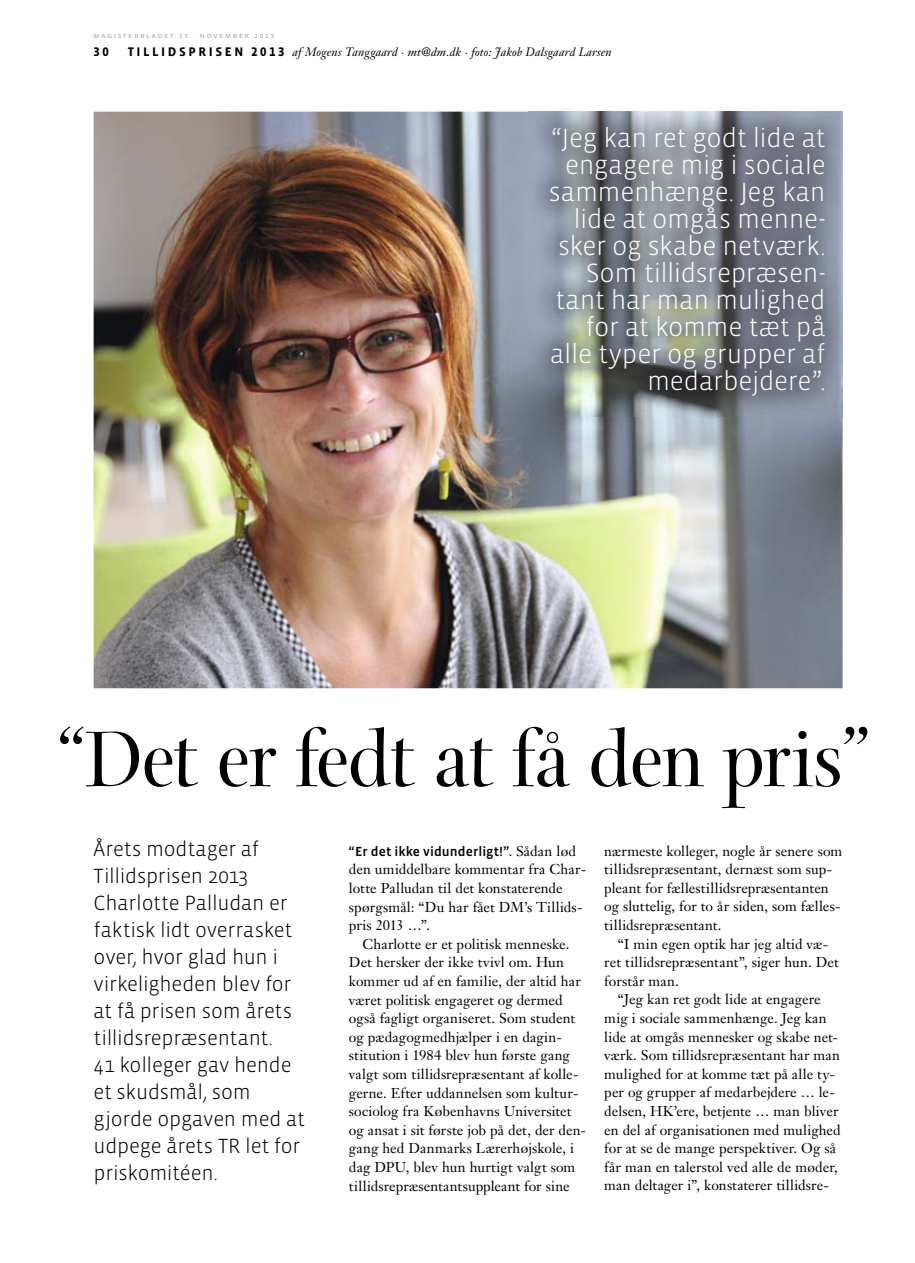
<style>
.page{position:relative;width:915px;height:1263px;background:#fff}
.page>*{position:absolute;margin:0;border:0;box-sizing:border-box;transform-origin:0 0}
.t1{font:85.05px "Arepo";letter-spacing:-.015em;color:#000}
.t2{font:300 27px/27px "Vista Sans OT";letter-spacing:-.01em;color:#fff;text-align:right}
.t3{font:300 21px/27px "Vista Sans OT";letter-spacing:-.01em;color:#000}
.t4{font:14.1px/18.6px "Janson Text";letter-spacing:.005em;color:#000}
.t5{font:500 13.5px "Vista Sans OT";letter-spacing:.005em;color:#000}
.t6{font:700 12.75px "Vista Sans OT";color:#000}
.t7{font:italic 12px "Janson Text";letter-spacing:.015em;color:#000}
.t8{font:6px "Vista Sans OT";letter-spacing:.25em;color:#979898;scale:1.2 1}
.s1{font-family:"Vista Sans OT";font-weight:700;font-style:normal;font-size:12.75px}
.s2{font-family:"Janson Text";font-weight:400;font-size:14.1px}
</style>
<div class="page">
<img style="left:94px;top:112px;width:748px;height:576px">
<img style="left:528px;top:112px;width:314px;height:305px">
<p class="t8" style="left:94px;top:33px;width:152px">MAGISTERBLADET 15 · NOVEMBER 2013</p>
<p class="t6" style="left:94px;top:45px;width:17px">30</p>
<p class="t7" style="left:128px;top:47px;width:485px"><span class="s1">T I L L I D S P R I S E N 2 0 1 3</span> af Mogens Tanggaard · mt@dm.dk · foto: Jakob Dalsgaard Larsen</p>
<h2 class="t2" style="left:548px;top:125px;width:278px">“Jeg kan ret godt lide at engagere mig i sociale sammenhænge. Jeg kan lide at omgås menne&shy;sker og skabe netværk.<br>Som tillidsrepræsen&shy;tant har man mulighed for at komme tæt på alle typer og grupper af medarbejdere”.</h2>
<h1 class="t1" style="left:56px;top:725px;width:816px">“Det er fedt at få den pris”</h1>
<p class="t3" style="left:94px;top:836px;width:213px">Årets modtager af<br>Tillidsprisen 2013<br>Charlotte Palludan er faktisk lidt overrasket over, hvor glad hun i virkeligheden blev for at få prisen som årets tillidsrepræsentant.<br>41 kolleger gav hende et skudsmål, som gjorde opgaven med at udpege årets TR let for priskomitéen.</p>
<p class="t4" style="left:604px;top:843px;width:239px">nærmeste kolleger, nogle år senere som tillidsrepræsentant, dernæst som sup&shy;pleant for fællestillidsrepræsentanten og sluttelig, for to år siden, som fælles&shy;tillidsrepræsentant.</p>
<p class="t4" style="left:604px;top:936px;width:236px;text-indent:13px">“I min egen optik har jeg altid væ&shy;ret tillidsrepræsentant”, siger hun. Det forstår man.</p>
<p class="t4" style="left:604px;top:992px;width:238px;text-indent:13px">“Jeg kan ret godt lide at engagere mig i sociale sammenhænge. Jeg kan lide at omgås mennesker og skabe net&shy;værk. Som tillidsrepræsentant har man mulighed for at komme tæt på alle ty&shy;per og grupper af medarbejdere … le&shy;delsen, HK’ere, betjente … man bliver en del af organisationen med mulighed for at se de mange perspektiver. Og så får man en talerstol ved alle de møder, man deltager i”, konstaterer tillidsre-</p>
<p class="t5" style="left:349px;top:844px;width:228px">“Er det ikke vidunderligt!”. <span class="s2">Sådan lød</span></p>
<p class="t4" style="left:349px;top:861px;width:239px">den umiddelbare kommentar fra Char&shy;lotte Palludan til det konstaterende spørgsmål: “Du har fået DM’s Tillids&shy;pris 2013 …”.</p>
<p class="t4" style="left:349px;top:936px;width:238px;text-indent:13px">Charlotte er et politisk menneske.<br>Det hersker der ikke tvivl om. Hun kommer ud af en familie, der altid har været politisk engageret og dermed også fagligt organiseret. Som student og pædagogmedhjælper i en dagin&shy;stitution i 1984 blev hun første gang valgt som tillidsrepræsentant af kolle&shy;gerne. Efter uddannelsen som kultur&shy;sociolog fra Københavns Universitet og ansat i sit første job på det, der den&shy;gang hed Danmarks Lærerhøjskole, i dag DPU, blev hun hurtigt valgt som tillidsrepræsentantsuppleant for sine</p>
</div>
